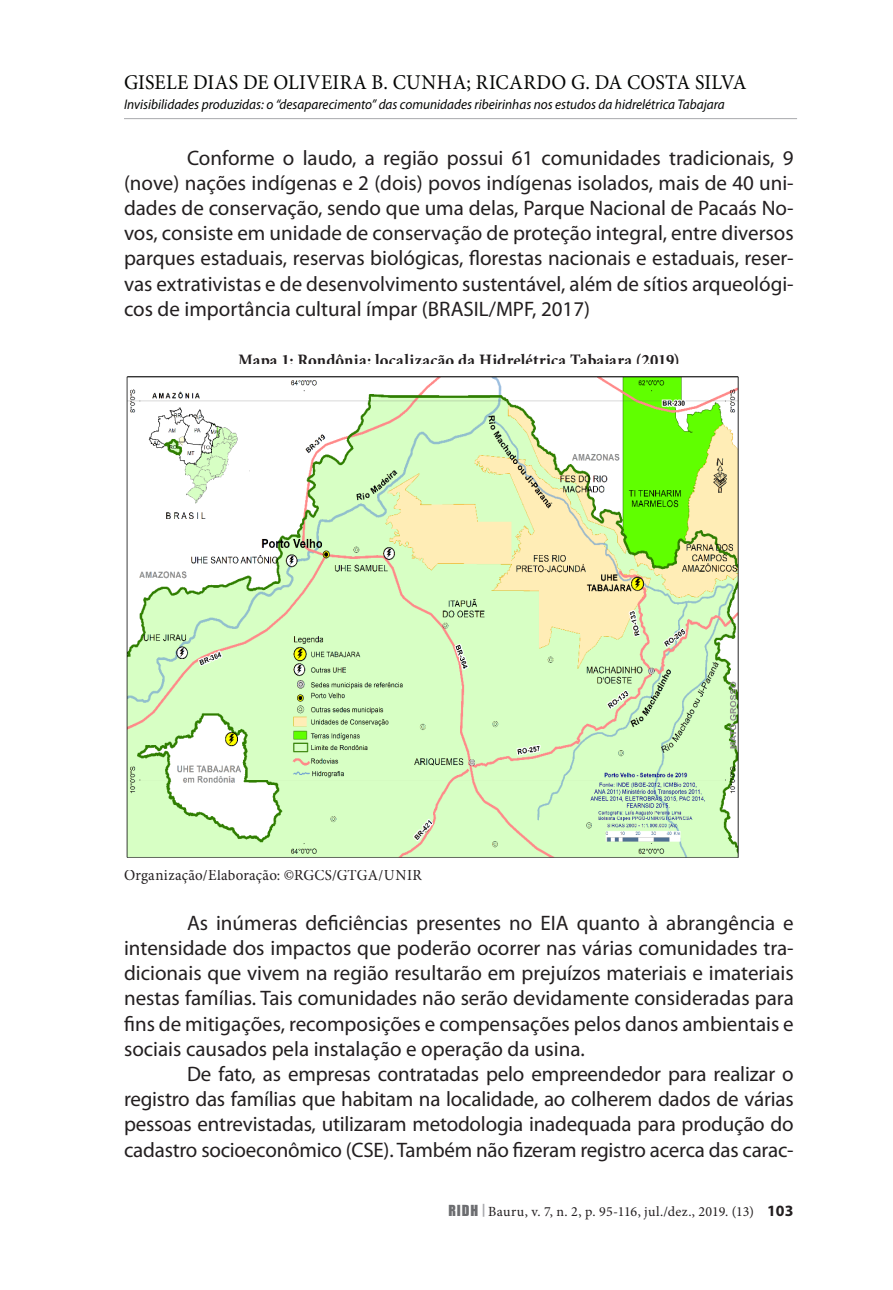
<style>
.page{position:relative;width:893px;height:1290px;background:#fff}
.page>*{position:absolute;margin:0;border:0;box-sizing:border-box;transform-origin:0 0}
.texto_normal{font:21px/25.2px "Myriad Pro";color:#231f20;text-align:justify}
.t1{font:21px "Minion Pro";letter-spacing:.01em;color:#040503;scale:.95 1}
.figura{font:700 17.5px "Minion Pro";letter-spacing:.01em;color:#231f20;scale:.95 1}
.legenda{font:15.75px "Minion Pro";letter-spacing:.015em;color:#231f20;scale:.95 1}
.t2{font:italic 14px "Myriad Pro";color:#040503;scale:.95 1}
.t3{font:14px "Minion Pro";letter-spacing:.01em;color:#231f20}
.s1{font-family:"Impact";color:#6c6d70}
.s2{font-family:"Impact";color:#a8a9ad}
.s3{font-family:"Myriad Pro";font-weight:700;font-size:15.75px}
</style>
<div class="page">
<hr style="left:124px;top:118px;width:673px;height:1px;background:#a8a9ad">
<img style="left:126px;top:376px;width:613px;height:482px">
<p class="t1" style="left:124px;top:69px;width:657px">GISELE DIAS DE OLIVEIRA B. CUNHA; RICARDO G. DA COSTA SILVA</p>
<p class="t2" style="left:124px;top:96px;width:634px">Invisibilidades produzidas: o “desaparecimento” das comunidades ribeirinhas nos estudos da hidrelétrica Tabajara</p>
<p class="texto_normal" style="left:124px;top:145px;width:671px;text-indent:63px">Conforme o laudo, a região possui 61 comunidades tradicionais, 9 (nove) nações indígenas e 2 (dois) povos indígenas isolados, mais de 40 uni&shy;dades de conservação, sendo que uma delas, Parque Nacional de Pacaás No&shy;vos, consiste em unidade de conservação de proteção integral, entre diversos parques estaduais, reservas biológicas, florestas nacionais e estaduais, reser&shy;vas extrativistas e de desenvolvimento sustentável, além de sítios arqueológi&shy;cos de importância cultural ímpar (BRASIL/MPF, 2017)</p>
<p class="figura" style="left:238px;top:349px;width:466px">Mapa 1: Rondônia: localização da Hidrelétrica Tabajara (2019)</p>
<p class="legenda" style="left:124px;top:864px;width:315px">Organização/Elaboração: ©RGCS/GTGA/UNIR</p>
<p class="texto_normal" style="left:124px;top:910px;width:671px;text-indent:63px">As inúmeras deficiências presentes no EIA quanto à abrangência e intensidade dos impactos que poderão ocorrer nas várias comunidades tra&shy;dicionais que vivem na região resultarão em prejuízos materiais e imateriais nestas famílias. Tais comunidades não serão devidamente consideradas para fins de mitigações, recomposições e compensações pelos danos ambientais e sociais causados pela instalação e operação da usina.</p>
<p class="texto_normal" style="left:124px;top:1062px;width:671px;text-indent:63px">De fato, as empresas contratadas pelo empreendedor para realizar o registro das famílias que habitam na localidade, ao colherem dados de várias pessoas entrevistadas, utilizaram metodologia inadequada para produção do cadastro socioeconômico (CSE). Também não fizeram registro acerca das carac-</p>
<p class="t3" style="left:448px;top:1201px;width:346px"><span class="s1">RIDH</span> <span class="s2">|</span> Bauru, v. 7, n. 2, p. 95-116, jul./dez., 2019. (13) <span class="s3">103</span></p>
</div>
